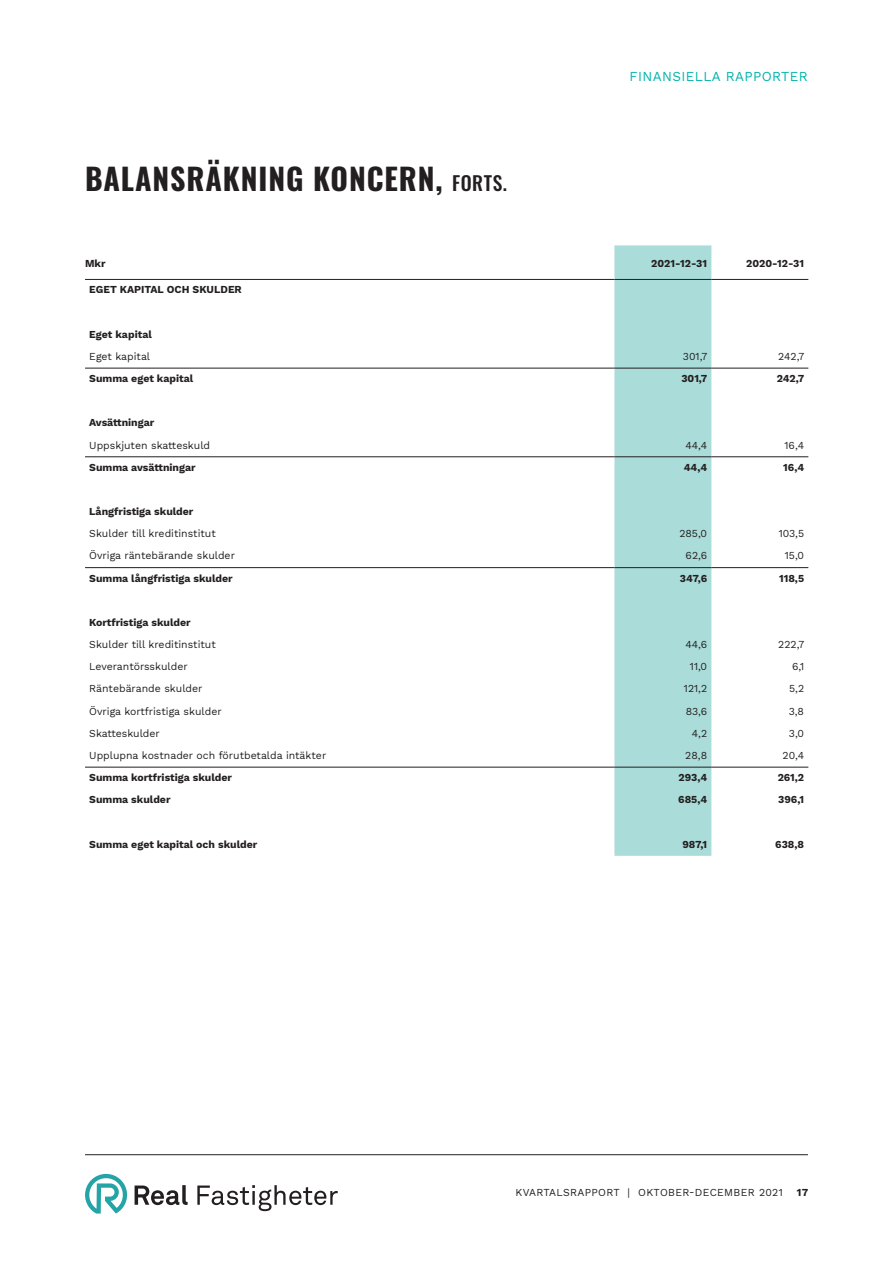
<style>
.page{position:relative;width:893px;height:1263px;background:#fff}
.page>*{position:absolute;margin:0;border:0;box-sizing:border-box;transform-origin:0 0}
.t1{font:700 30px "Oswald";letter-spacing:.03em;color:#231f20}
.t2{font:13.5px "Work Sans";letter-spacing:.03em;color:#00b5ac}
.t3{font:10.5px "Work Sans";color:#231f20}
.t4{font:700 10.5px "Work Sans";color:#231f20}
.t5{font:10.5px "Work Sans";letter-spacing:.03em;color:#231f20}
.s1{font-weight:500;font-size:19.5px}
</style>
<div class="page">
<svg style="left:197px;top:1185px;width:141px;height:26px"></svg>
<svg style="left:85px;top:1174px;width:103px;height:39px"></svg>
<hr style="left:85px;top:1154px;width:723px;height:1px;background:#231f20">
<div style="left:614px;top:245px;width:97px;height:611px;background:#aadcd9"></div>
<hr style="left:85px;top:279px;width:529px;height:1px;background:#231f20">
<hr style="left:614px;top:279px;width:97px;height:1px;background:#231f20">
<hr style="left:711px;top:279px;width:97px;height:1px;background:#231f20">
<hr style="left:85px;top:368px;width:529px;height:1px;background:#231f20">
<hr style="left:614px;top:368px;width:97px;height:1px;background:#231f20">
<hr style="left:711px;top:368px;width:97px;height:1px;background:#231f20">
<hr style="left:85px;top:456px;width:529px;height:1px;background:#231f20">
<hr style="left:614px;top:456px;width:97px;height:1px;background:#231f20">
<hr style="left:711px;top:456px;width:97px;height:1px;background:#231f20">
<hr style="left:85px;top:567px;width:529px;height:1px;background:#231f20">
<hr style="left:614px;top:567px;width:97px;height:1px;background:#231f20">
<hr style="left:711px;top:567px;width:97px;height:1px;background:#231f20">
<hr style="left:85px;top:767px;width:529px;height:1px;background:#231f20">
<hr style="left:614px;top:767px;width:97px;height:1px;background:#231f20">
<hr style="left:711px;top:767px;width:97px;height:1px;background:#231f20">
<h1 class="t1" style="left:85px;top:163px;width:424px">BALANSRÄKNING KONCERN, <span class="s1">FORTS.</span></h1>
<p class="t2" style="left:629px;top:66px;width:180px">FINANSIELLA RAPPORTER</p>
<p class="t4" style="left:85px;top:258px;width:22px">Mkr</p>
<p class="t4" style="left:651px;top:258px;width:57px">2021-12-31</p>
<p class="t4" style="left:746px;top:258px;width:60px">2020-12-31</p>
<p class="t4" style="left:89px;top:284px;width:154px">EGET KAPITAL OCH SKULDER</p>
<p class="t4" style="left:89px;top:328px;width:64px">Eget kapital</p>
<p class="t3" style="left:89px;top:348px;width:62px">Eget kapital</p>
<p class="t3" style="left:683px;top:348px;width:26px">301,7</p>
<p class="t3" style="left:778px;top:348px;width:28px">242,7</p>
<p class="t4" style="left:89px;top:372px;width:106px">Summa eget kapital</p>
<p class="t4" style="left:681px;top:372px;width:28px">301,7</p>
<p class="t4" style="left:777px;top:372px;width:29px">242,7</p>
<p class="t4" style="left:89px;top:417px;width:67px">Avsättningar</p>
<p class="t3" style="left:89px;top:437px;width:122px">Uppskjuten skatteskuld</p>
<p class="t3" style="left:685px;top:437px;width:23px">44,4</p>
<p class="t3" style="left:784px;top:437px;width:21px">16,4</p>
<p class="t4" style="left:89px;top:461px;width:108px">Summa avsättningar</p>
<p class="t4" style="left:684px;top:461px;width:25px">44,4</p>
<p class="t4" style="left:783px;top:461px;width:22px">16,4</p>
<p class="t4" style="left:89px;top:505px;width:106px">Långfristiga skulder</p>
<p class="t3" style="left:89px;top:526px;width:128px">Skulder till kreditinstitut</p>
<p class="t3" style="left:679px;top:526px;width:29px">285,0</p>
<p class="t3" style="left:779px;top:526px;width:27px">103,5</p>
<p class="t3" style="left:89px;top:548px;width:147px">Övriga räntebärande skulder</p>
<p class="t3" style="left:686px;top:548px;width:23px">62,6</p>
<p class="t3" style="left:785px;top:548px;width:21px">15,0</p>
<p class="t4" style="left:89px;top:572px;width:145px">Summa långfristiga skulder</p>
<p class="t4" style="left:680px;top:572px;width:29px">347,6</p>
<p class="t4" style="left:779px;top:572px;width:26px">118,5</p>
<p class="t4" style="left:89px;top:616px;width:103px">Kortfristiga skulder</p>
<p class="t3" style="left:89px;top:637px;width:128px">Skulder till kreditinstitut</p>
<p class="t3" style="left:685px;top:637px;width:23px">44,6</p>
<p class="t3" style="left:778px;top:637px;width:28px">222,7</p>
<p class="t3" style="left:89px;top:659px;width:100px">Leverantörsskulder</p>
<p class="t3" style="left:690px;top:659px;width:19px">11,0</p>
<p class="t3" style="left:792px;top:659px;width:14px">6,1</p>
<p class="t3" style="left:89px;top:681px;width:115px">Räntebärande skulder</p>
<p class="t3" style="left:684px;top:681px;width:25px">121,2</p>
<p class="t3" style="left:789px;top:681px;width:17px">5,2</p>
<p class="t3" style="left:89px;top:703px;width:134px">Övriga kortfristiga skulder</p>
<p class="t3" style="left:686px;top:703px;width:23px">83,6</p>
<p class="t3" style="left:789px;top:703px;width:17px">3,8</p>
<p class="t3" style="left:89px;top:725px;width:72px">Skatteskulder</p>
<p class="t3" style="left:692px;top:725px;width:17px">4,2</p>
<p class="t3" style="left:789px;top:725px;width:17px">3,0</p>
<p class="t3" style="left:89px;top:747px;width:238px">Upplupna kostnader och förutbetalda intäkter</p>
<p class="t3" style="left:685px;top:747px;width:23px">28,8</p>
<p class="t3" style="left:783px;top:747px;width:23px">20,4</p>
<p class="t4" style="left:89px;top:771px;width:144px">Summa kortfristiga skulder</p>
<p class="t4" style="left:678px;top:771px;width:30px">293,4</p>
<p class="t4" style="left:778px;top:771px;width:28px">261,2</p>
<p class="t4" style="left:89px;top:794px;width:83px">Summa skulder</p>
<p class="t4" style="left:678px;top:794px;width:30px">685,4</p>
<p class="t4" style="left:778px;top:794px;width:27px">396,1</p>
<p class="t4" style="left:89px;top:838px;width:170px">Summa eget kapital och skulder</p>
<p class="t4" style="left:682px;top:838px;width:26px">987,1</p>
<p class="t4" style="left:775px;top:838px;width:30px">638,8</p>
<p class="t5" style="left:516px;top:1185px;width:269px">KVARTALSRAPPORT | OKTOBER-DECEMBER 2021</p>
<p class="t4" style="left:797px;top:1187px;width:13px">17</p>
</div>
